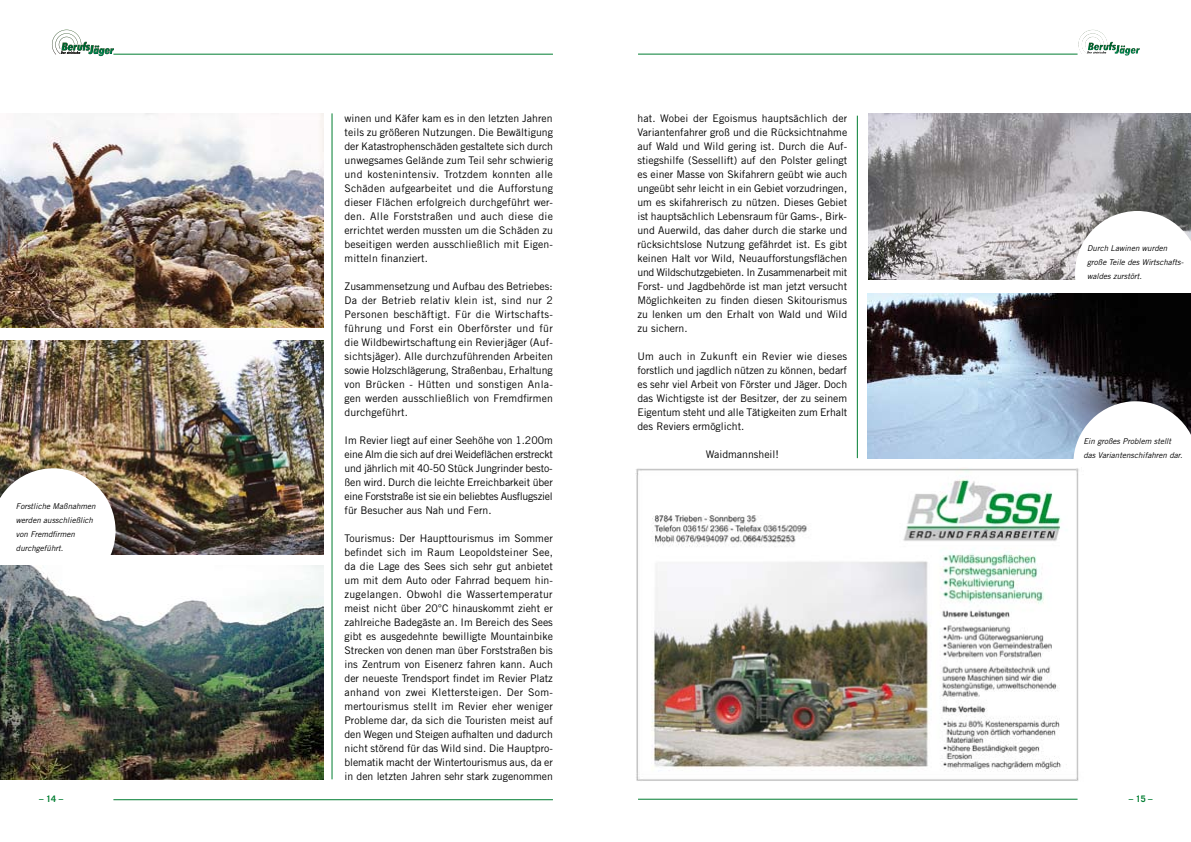
<style>
.page{position:relative;width:1191px;height:842px;background:#fff}
.page>*{position:absolute;margin:0;border:0;box-sizing:border-box;transform-origin:0 0}
.t1{font:10.5px/14px "Trade Gothic";color:#000;text-align:justify}
.t2{font:700 9px "Trade Gothic";color:#007d31}
.t3{font:italic 8px/14px "Trade Gothic";color:#000}
</style>
<div class="page">
<hr style="left:638px;top:54px;width:439px;height:1px;background:#007d31">
<svg style="left:243px;top:741px;width:113px;height:60px"></svg>
<hr style="left:113px;top:799px;width:440px;height:1px;background:#007d31">
<hr style="left:638px;top:799px;width:439px;height:1px;background:#007d31">
<img style="left:1078px;top:30px;width:29px;height:24px">
<hr style="left:857px;top:116px;width:1px;height:342px;background:#007d31">
<hr style="left:332px;top:113px;width:1px;height:666px;background:#007d31">
<img style="left:0;top:113px;width:323px;height:214px">
<img style="left:0;top:340px;width:323px;height:214px">
<img style="left:868px;top:113px;width:323px;height:166px">
<img style="left:52px;top:29px;width:62px;height:28px">
<hr style="left:113px;top:54px;width:440px;height:1px;background:#007d31">
<svg style="left:0;top:468px;width:116px;height:98px"></svg>
<svg style="left:1075px;top:211px;width:116px;height:69px"></svg>
<img style="left:0;top:566px;width:323px;height:214px">
<img style="left:867px;top:293px;width:324px;height:166px">
<svg style="left:1073px;top:401px;width:118px;height:58px"></svg>
<img style="left:636px;top:468px;width:443px;height:313px">
<p class="t3" style="left:16px;top:499px;width:81px">Forstliche Maßnahmen werden ausschließlich von Fremdfirmen durchgeführt.</p>
<p class="t1" style="left:344px;top:111px;width:210px">winen und Käfer kam es in den letzten Jahren teils zu größeren Nutzungen. Die Bewältigung der Katastrophenschäden gestaltete sich durch unwegsames Gelände zum Teil sehr schwierig und kostenintensiv. Trotzdem konnten alle Schäden aufgearbeitet und die Aufforstung dieser Flächen erfolgreich durchgeführt wer&shy;den. Alle Forststraßen und auch diese die errichtet werden mussten um die Schäden zu beseitigen werden ausschließlich mit Eigen&shy;mitteln finanziert.</p>
<p class="t1" style="left:344px;top:279px;width:210px">Zusammensetzung und Aufbau des Betriebes:<br>Da der Betrieb relativ klein ist, sind nur 2<br>Personen beschäftigt. Für die Wirtschafts&shy;führung und Forst ein Oberförster und für die Wildbewirtschaftung ein Revierjäger (Auf&shy;sichtsjäger). Alle durchzuführenden Arbeiten sowie Holzschlägerung, Straßenbau, Erhaltung von Brücken - Hütten und sonstigen Anla&shy;gen werden ausschließlich von Fremdfirmen durchgeführt.</p>
<p class="t1" style="left:344px;top:433px;width:210px">Im Revier liegt auf einer Seehöhe von 1.200m eine Alm die sich auf drei Weideflächen erstreckt und jährlich mit 40-50 Stück Jungrinder besto&shy;ßen wird. Durch die leichte Erreichbarkeit über eine Forststraße ist sie ein beliebtes Ausflugsziel für Besucher aus Nah und Fern.</p>
<p class="t1" style="left:344px;top:531px;width:210px">Tourismus: Der Haupttourismus im Sommer befindet sich im Raum Leopoldsteiner See, da die Lage des Sees sich sehr gut anbietet um mit dem Auto oder Fahrrad bequem hin&shy;zugelangen. Obwohl die Wassertemperatur meist nicht über 20°C hinauskommt zieht er zahlreiche Badegäste an. Im Bereich des Sees gibt es ausgedehnte bewilligte Mountainbike Strecken von denen man über Forststraßen bis ins Zentrum von Eisenerz fahren kann. Auch der neueste Trendsport findet im Revier Platz anhand von zwei Klettersteigen. Der Som&shy;mertourismus stellt im Revier eher weniger Probleme dar, da sich die Touristen meist auf den Wegen und Steigen aufhalten und dadurch nicht störend für das Wild sind. Die Hauptpro&shy;blematik macht der Wintertourismus aus, da er in den letzten Jahren sehr stark zugenommen</p>
<p class="t1" style="left:637px;top:111px;width:211px">hat. Wobei der Egoismus hauptsächlich der Variantenfahrer groß und die Rücksichtnahme auf Wald und Wild gering ist. Durch die Auf&shy;stiegshilfe (Sessellift) auf den Polster gelingt es einer Masse von Skifahrern geübt wie auch ungeübt sehr leicht in ein Gebiet vorzudringen, um es skifahrerisch zu nützen. Dieses Gebiet ist hauptsächlich Lebensraum für Gams-, Birk&shy;und Auerwild, das daher durch die starke und rücksichtslose Nutzung gefährdet ist. Es gibt keinen Halt vor Wild, Neuaufforstungsflächen und Wildschutzgebieten. In Zusammenarbeit mit Forst- und Jagdbehörde ist man jetzt versucht Möglichkeiten zu finden diesen Skitourismus zu lenken um den Erhalt von Wald und Wild zu sichern.</p>
<p class="t1" style="left:637px;top:349px;width:211px">Um auch in Zukunft ein Revier wie dieses forstlich und jagdlich nützen zu können, bedarf es sehr viel Arbeit von Förster und Jäger. Doch das Wichtigste ist der Besitzer, der zu seinem Eigentum steht und alle Tätigkeiten zum Erhalt des Reviers ermöglicht.</p>
<p class="t1" style="left:706px;top:447px;width:75px">Waidmannsheil!</p>
<p class="t3" style="left:1087px;top:241px;width:98px">Durch Lawinen wurden große Teile des Wirtschafts&shy;waldes zurstört.</p>
<p class="t3" style="left:1083px;top:434px;width:101px">Ein großes Problem stellt das Variantenschifahren dar.</p>
<p class="t2" style="left:39px;top:793px;width:26px">– 14 –</p>
<p class="t2" style="left:1128px;top:793px;width:26px">– 15 –</p>
</div>
